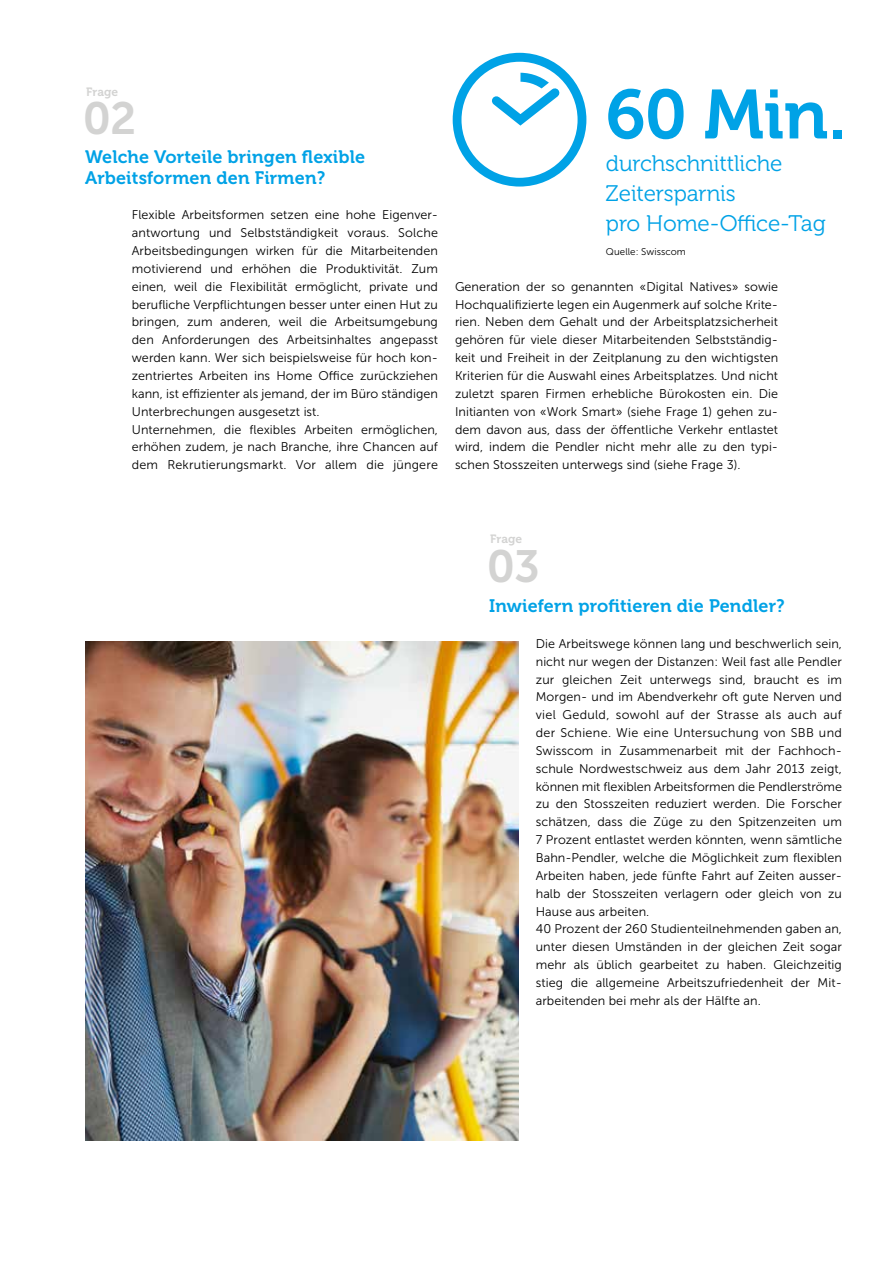
<style>
.page{position:relative;width:893px;height:1263px;background:#fff}
.page>*{position:absolute;margin:0;border:0;box-sizing:border-box;transform-origin:0 0}
.t1{font:69px "Museo 700";color:#00a2e6}
.t2{font:45px "Museo Sans 700";color:#d3d3d2}
.t3{font:22.5px/30px "Museo 300";letter-spacing:-.005em;color:#00a2e6}
.t4{font:18px/21px "Museo 700";letter-spacing:.01em;color:#00a2e6}
.t5{font:12.6px/17.9px "Museo Sans 300";letter-spacing:.005em;color:#000}
.t6{font:12px "Museo 700";letter-spacing:.01em;color:#d3d3d2}
.t7{font:9.75px "Museo Sans 300";letter-spacing:.005em;color:#000}
.s1{font-family:"Museo 300"}
</style>
<div class="page">
<div style="left:453px;top:53px;width:133px;height:134px;background:#00a2e6;border-radius:67px"></div>
<svg style="left:461px;top:62px;width:117px;height:116px"></svg>
<img style="left:85px;top:642px;width:434px;height:498px">
<svg style="left:466px;top:66px;width:108px;height:109px"></svg>
<p class="t6" style="left:86px;top:85px;width:34px">Frage</p>
<h2 class="t2" style="left:83px;top:93px;width:55px">02</h2>
<h3 class="t4" style="left:85px;top:147px;width:282px">Welche Vorteile bringen flexible<br>Arbeitsformen den Firmen?</h3>
<p class="t5" style="left:132px;top:206px;width:308px">Flexible Arbeitsformen setzen eine hohe Eigenver&shy;antwortung und Selbstständigkeit voraus. Solche Arbeitsbedingungen wirken für die Mitarbeitenden motivierend und erhöhen die Produktivität. Zum einen, weil die Flexibilität ermöglicht, private und berufliche Verpflichtungen besser unter einen Hut zu bringen, zum anderen, weil die Arbeitsumgebung den Anforderungen des Arbeitsinhaltes angepasst werden kann. Wer sich beispielsweise für hoch kon&shy;zentriertes Arbeiten ins Home Office zurückziehen kann, ist effizienter als jemand, der im Büro ständigen Unterbrechungen ausgesetzt ist.<br>Unternehmen, die flexibles Arbeiten ermöglichen, erhöhen zudem, je nach Branche, ihre Chancen auf dem Rekrutierungsmarkt. Vor allem die jüngere</p>
<h1 class="t1" style="left:606px;top:76px;width:242px">60 Min.</h1>
<h3 class="t3" style="left:606px;top:149px;width:221px">durchschnittliche<br>Zeitersparnis<br>pro Home-Office-Tag</h3>
<p class="t7" style="left:606px;top:246px;width:81px">Quelle: Swisscom</p>
<p class="t5" style="left:455px;top:278px;width:325px;text-align:justify">Generation der so genannten <span class="s1">«</span>Digital Natives<span class="s1">»</span> sowie Hochqualifizierte legen ein Augenmerk auf solche Krite&shy;rien. Neben dem Gehalt und der Arbeitsplatzsicherheit gehören für viele dieser Mitarbeitenden Selbstständig&shy;keit und Freiheit in der Zeitplanung zu den wichtigsten Kriterien für die Auswahl eines Arbeitsplatzes. Und nicht zuletzt sparen Firmen erhebliche Bürokosten ein. Die Initianten von <span class="s1">«</span>Work Smart<span class="s1">»</span> (siehe Frage 1) gehen zu&shy;dem davon aus, dass der öffentliche Verkehr entlastet wird, indem die Pendler nicht mehr alle zu den typi&shy;schen Stosszeiten unterwegs sind (siehe Frage 3).</p>
<p class="t6" style="left:490px;top:532px;width:34px">Frage</p>
<h2 class="t2" style="left:487px;top:541px;width:55px">03</h2>
<h3 class="t4" style="left:489px;top:595px;width:297px">Inwiefern profitieren die Pendler?</h3>
<p class="t5" style="left:536px;top:635px;width:308px">Die Arbeitswege können lang und beschwerlich sein, nicht nur wegen der Distanzen: Weil fast alle Pendler zur gleichen Zeit unterwegs sind, braucht es im Morgen- und im Abendverkehr oft gute Nerven und viel Geduld, sowohl auf der Strasse als auch auf der Schiene. Wie eine Untersuchung von SBB und Swisscom in Zusammenarbeit mit der Fachhoch&shy;schule Nordwestschweiz aus dem Jahr 2013 zeigt, können mit flexiblen Arbeitsformen die Pendlerströme zu den Stosszeiten reduziert werden. Die Forscher schätzen, dass die Züge zu den Spitzenzeiten um 7 Prozent entlastet werden könnten, wenn sämtliche Bahn- Pendler, welche die Möglichkeit zum flexiblen Arbeiten haben, jede fünfte Fahrt auf Zeiten ausser&shy;halb der Stosszeiten verlagern oder gleich von zu Hause aus arbeiten.<br>40 Prozent der 260 Studienteilnehmenden gaben an, unter diesen Umständen in der gleichen Zeit sogar mehr als üblich gearbeitet zu haben. Gleichzeitig stieg die allgemeine Arbeitszufriedenheit der Mit&shy;arbeitenden bei mehr als der Hälfte an.</p>
</div>
